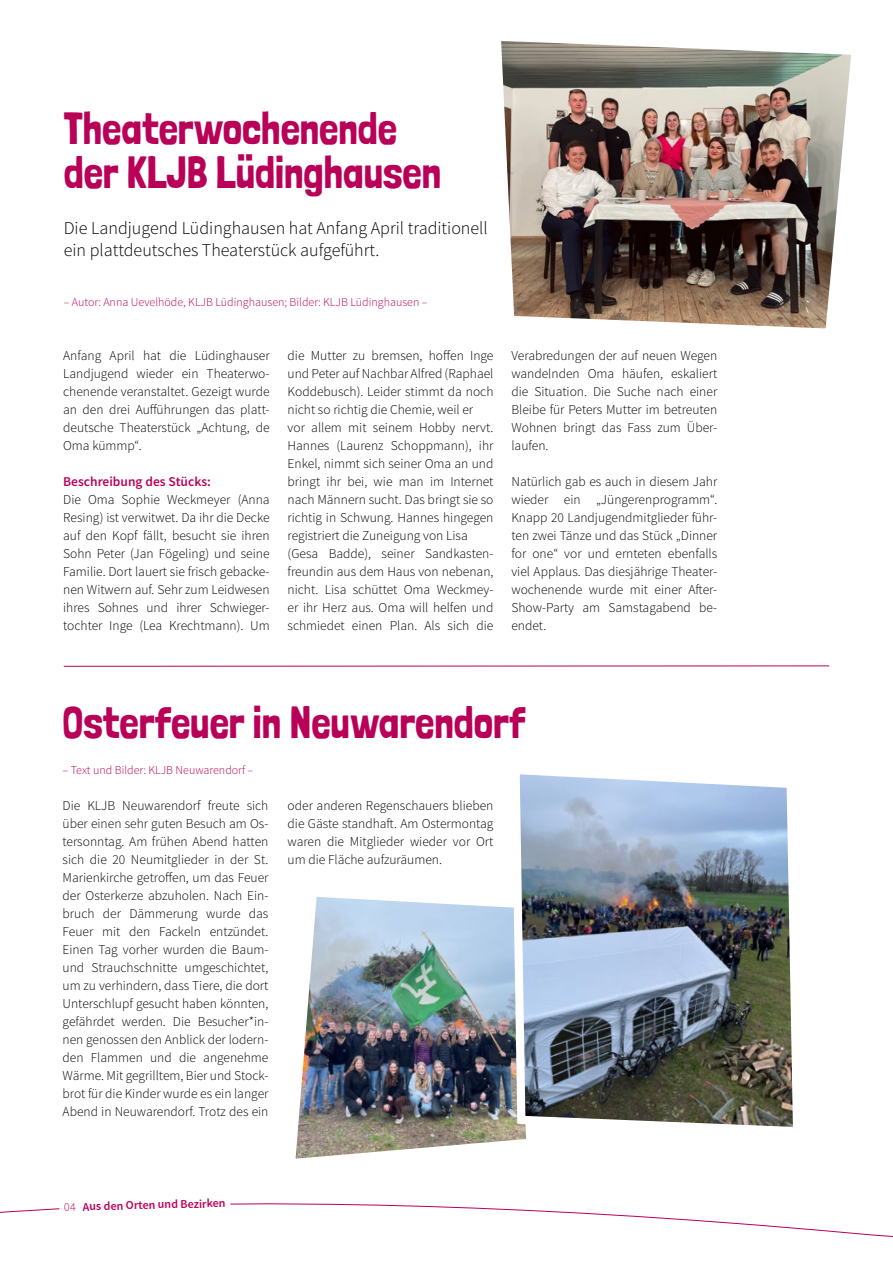
<style>
.page{position:relative;width:893px;height:1263px;background:#fff}
.page>*{position:absolute;margin:0;border:0;box-sizing:border-box;transform-origin:0 0}
.t1{font:45px/43.5px "Londrina Solid";color:#b90058;scale:.96 1}
.t2{font:300 18px/21.6px "Source Sans Pro";color:#000}
.t3{font:300 13.5px/18px "Source Sans Pro";color:#000;text-align:justify}
.t4{font:600 13.5px "Source Sans Pro";color:#b90058}
.t5{font:300 12px "Source Sans Pro";color:#b90058}
.t6{font:600 12px "Source Sans Pro";color:#b90058}
.s1{font-weight:300}
</style>
<div class="page">
<svg style="left:0;top:1203px;width:893px;height:34px"></svg>
<img style="left:295px;top:897px;width:218px;height:262px">
<img style="left:507px;top:774px;width:286px;height:366px">
<img style="left:501px;top:40px;width:350px;height:289px">
<hr style="left:64px;top:665px;width:765px;height:2px;background:#b90058">
<hr style="left:59px;top:1201px;width:3px;height:15px;background:#fff">
<svg style="left:62px;top:1203px;width:2px;height:13px"></svg>
<div style="left:64px;top:1200px;width:6px;height:16px;background:#fff"></div>
<div style="left:70px;top:1200px;width:6px;height:15px;background:#fff"></div>
<svg style="left:76px;top:1203px;width:4px;height:12px"></svg>
<hr style="left:80px;top:1200px;width:3px;height:15px;background:#fff">
<div style="left:83px;top:1200px;width:7px;height:15px;background:#fff"></div>
<div style="left:90px;top:1200px;width:6px;height:15px;background:#fff"></div>
<div style="left:96px;top:1199px;width:5px;height:16px;background:#fff"></div>
<hr style="left:101px;top:1199px;width:3px;height:15px;background:#fff">
<div style="left:104px;top:1199px;width:7px;height:15px;background:#fff"></div>
<div style="left:111px;top:1199px;width:6px;height:15px;background:#fff"></div>
<div style="left:117px;top:1199px;width:6px;height:15px;background:#fff"></div>
<hr style="left:123px;top:1199px;width:3px;height:15px;background:#fff">
<div style="left:126px;top:1198px;width:8px;height:16px;background:#fff"></div>
<hr style="left:134px;top:1198px;width:4px;height:15px;background:#fff">
<div style="left:138px;top:1198px;width:5px;height:15px;background:#fff"></div>
<div style="left:143px;top:1198px;width:6px;height:15px;background:#fff"></div>
<div style="left:149px;top:1198px;width:6px;height:15px;background:#fff"></div>
<hr style="left:155px;top:1198px;width:3px;height:15px;background:#fff">
<div style="left:158px;top:1198px;width:7px;height:15px;background:#fff"></div>
<div style="left:165px;top:1197px;width:6px;height:16px;background:#fff"></div>
<div style="left:171px;top:1197px;width:7px;height:15px;background:#fff"></div>
<svg style="left:178px;top:1203px;width:2px;height:9px"></svg>
<div style="left:180px;top:1197px;width:8px;height:15px;background:#fff"></div>
<div style="left:188px;top:1197px;width:6px;height:15px;background:#fff"></div>
<div style="left:194px;top:1197px;width:5px;height:15px;background:#fff"></div>
<hr style="left:199px;top:1197px;width:3px;height:15px;background:#fff">
<div style="left:202px;top:1197px;width:5px;height:15px;background:#fff"></div>
<div style="left:207px;top:1197px;width:6px;height:15px;background:#fff"></div>
<div style="left:213px;top:1197px;width:6px;height:15px;background:#fff"></div>
<div style="left:219px;top:1197px;width:6px;height:15px;background:#fff"></div>
<svg style="left:226px;top:1203px;width:4px;height:9px"></svg>
<h1 class="t1" style="left:64px;top:106px;width:395px">Theaterwochenende der KLJB Lüdinghausen</h1>
<h2 class="t2" style="left:64px;top:217px;width:425px">Die Landjugend Lüdinghausen hat Anfang April traditionell ein plattdeutsches Theaterstück aufgeführt.</h2>
<p class="t5" style="left:64px;top:295px;width:365px">– Autor: Anna Uevelhöde, KLJB Lüdinghausen; Bilder: KLJB Lüdinghausen –</p>
<p class="t3" style="left:63px;top:347px;width:208px">Anfang April hat die Lüdinghauser Landjugend wieder ein Theaterwo&shy;chenende veranstaltet. Gezeigt wurde an den drei Aufführungen das platt&shy;deutsche Theaterstück „Achtung, de Oma kümmp“.</p>
<p class="t4" style="left:63px;top:473px;width:149px">Beschreibung des Stücks:</p>
<p class="t3" style="left:63px;top:491px;width:208px">Die Oma Sophie Weckmeyer (Anna Resing) ist verwitwet. Da ihr die Decke auf den Kopf fällt, besucht sie ihren Sohn Peter (Jan Fögeling) und seine Familie. Dort lauert sie frisch gebacke&shy;nen Witwern auf. Sehr zum Leidwesen ihres Sohnes und ihrer Schwieger&shy;tochter Inge (Lea Krechtmann). Um</p>
<p class="t3" style="left:288px;top:347px;width:207px;text-align:left">die Mutter zu bremsen, hoffen Inge und Peter auf Nachbar Alfred (Raphael Koddebusch). Leider stimmt da noch nicht so richtig die Chemie, weil er vor allem mit seinem Hobby nervt.<br>Hannes (Laurenz Schoppmann), ihr Enkel, nimmt sich seiner Oma an und bringt ihr bei, wie man im Internet nach Männern sucht. Das bringt sie so richtig in Schwung. Hannes hingegen registriert die Zuneigung von Lisa (Gesa Badde), seiner Sandkasten&shy;freundin aus dem Haus von nebenan, nicht. Lisa schüttet Oma Weckmey&shy;er ihr Herz aus. Oma will helfen und schmiedet einen Plan. Als sich die</p>
<p class="t3" style="left:511px;top:346px;width:207px">Verabredungen der auf neuen Wegen wandelnden Oma häufen, eskaliert die Situation. Die Suche nach einer Bleibe für Peters Mutter im betreuten Wohnen bringt das Fass zum Über&shy;laufen.</p>
<p class="t3" style="left:511px;top:472px;width:207px">Natürlich gab es auch in diesem Jahr wieder ein „Jüngerenprogramm“.<br>Knapp 20 Landjugendmitglieder führ&shy;ten zwei Tänze und das Stück „Dinner for one“ vor und ernteten ebenfalls viel Applaus. Das diesjährige Theater&shy;wochenende wurde mit einer After-Show-Party am Samstagabend be&shy;endet.</p>
<h1 class="t1" style="left:63px;top:700px;width:484px">Osterfeuer in Neuwarendorf</h1>
<p class="t5" style="left:63px;top:763px;width:192px">– Text und Bilder: KLJB Neuwarendorf –</p>
<p class="t3" style="left:63px;top:797px;width:207px">Die KLJB Neuwarendorf freute sich über einen sehr guten Besuch am Os&shy;tersonntag. Am frühen Abend hatten sich die 20 Neumitglieder in der St.<br>Marienkirche getroffen, um das Feuer der Osterkerze abzuholen. Nach Ein&shy;bruch der Dämmerung wurde das Feuer mit den Fackeln entzündet.<br>Einen Tag vorher wurden die Baum&shy;und Strauchschnitte umgeschichtet, um zu verhindern, dass Tiere, die dort Unterschlupf gesucht haben könnten, gefährdet werden. Die Besucher*in&shy;nen genossen den Anblick der lodern&shy;den Flammen und die angenehme Wärme. Mit gegrilltem, Bier und Stock&shy;brot für die Kinder wurde es ein langer Abend in Neuwarendorf. Trotz des ein</p>
<p class="t3" style="left:288px;top:797px;width:207px">oder anderen Regenschauers blieben die Gäste standhaft. Am Ostermontag waren die Mitglieder wieder vor Ort um die Fläche aufzuräumen.</p>
<p class="t6" style="left:64px;top:1200px;width:80px;rotate:-2deg"><span class="s1">04</span> Aus den Ort</p>
<p class="t6" style="left:142px;top:1197px;width:84px;rotate:-1deg">en und Bezirken</p>
</div>
